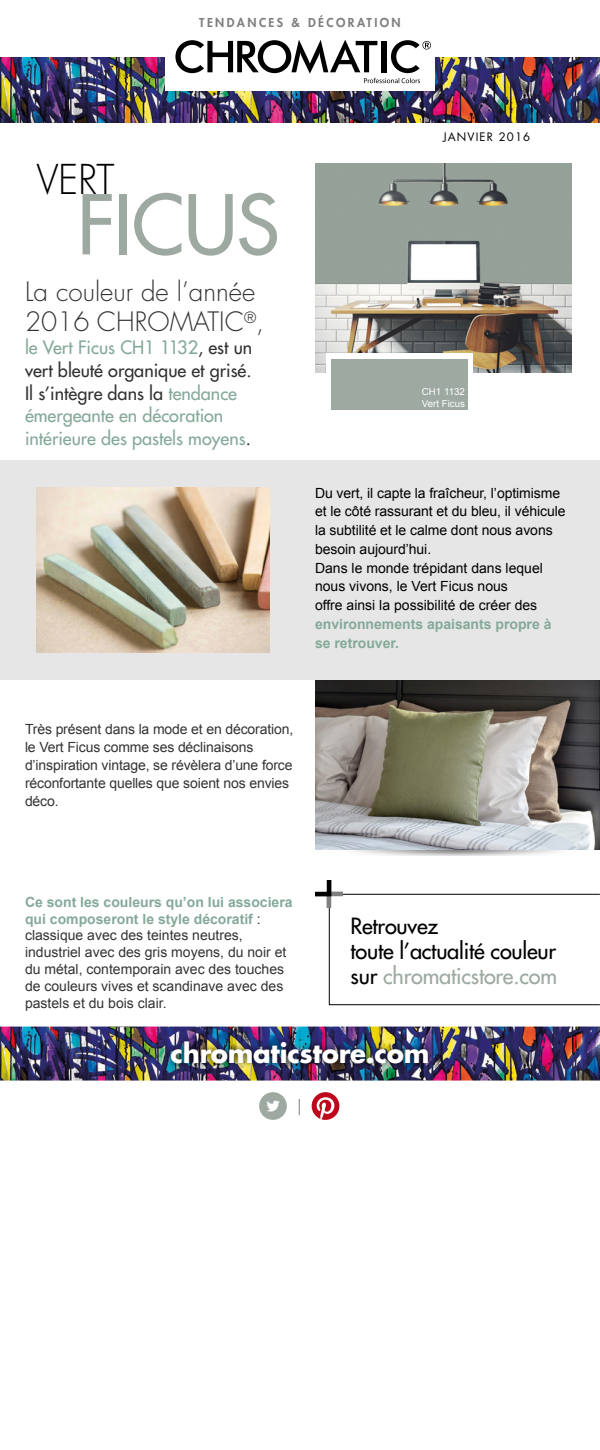
<style>
.page{position:relative;width:600px;height:1450px;background:#fff}
.page>*{position:absolute;margin:0;border:0;box-sizing:border-box;transform-origin:0 0}
.t1{font:500 80px "Futura Std";letter-spacing:-.01em;color:#9da9a1}
.t2{font:300 40px "Futura Std";color:#000}
.t3{font:300 26px/30px "Futura Std";color:#333}
.t4{font:700 26px "Futura Std";letter-spacing:-.01em;color:#fff}
.t5{font:500 21.8px/25.4px "Futura Std";letter-spacing:-.01em;color:#000}
.t6{font:500 18px/22.8px "Futura Std";color:#85a999}
.t7{font:14px/16.8px "Arial";color:#333}
.t8{font:14px/18.7px "Arial";letter-spacing:-.005em;color:#000}
.t9{font:700 14px/18.7px "Arial";color:#85a999}
.t10{font:800 12px "Futura Std";letter-spacing:.2em;color:#808080}
.t11{font:11.4px "Futura Std";letter-spacing:.1em;color:#000}
.t12{font:9.7px/11.7px "Arial";color:#fff}
.s1{color:#333}
.s2{font-weight:700;color:#85a999}
.s3{color:#9da9a1}
</style>
<div class="page">
<img style="left:315px;top:680px;width:285px;height:170px">
<div style="left:0;top:460px;width:600px;height:220px;background:#e6e6e6"></div>
<img style="left:0;top:1027px;width:600px;height:54px">
<img style="left:165px;top:1035px;width:269px;height:34px">
<svg style="left:310px;top:1091px;width:31px;height:30px"></svg>
<svg style="left:312px;top:1092px;width:27px;height:28px"></svg>
<div style="left:259px;top:1092px;width:28px;height:28px;background:#9da9a1;border-radius:50%"></div>
<img style="left:266px;top:1100px;width:14px;height:12px">
<svg style="left:299px;top:1099px;width:1px;height:16px"></svg>
<div style="left:329px;top:894px;width:271px;height:111px;border:1px solid #000"></div>
<img style="left:36px;top:488px;width:234px;height:164px">
<img style="left:0;top:57px;width:600px;height:66px">
<div style="left:165px;top:55px;width:270px;height:36px;background:#fff"></div>
<svg style="left:175px;top:40px;width:256px;height:43px"></svg>
<div style="left:381px;top:41px;width:5px;height:31px;background:#000"></div>
<svg style="left:315px;top:880px;width:33px;height:33px"></svg>
<img style="left:315px;top:163px;width:257px;height:210px">
<div style="left:326px;top:353px;width:147px;height:62px;background:#fff"></div>
<div style="left:331px;top:359px;width:137px;height:50px;background:#9da9a1"></div>
<p class="t10" style="left:199px;top:15px;width:203px">TENDANCES &amp; DÉCORATION</p>
<h2 class="t2" style="left:36px;top:156px;width:79px">VERT</h2>
<h1 class="t1" style="left:77px;top:175px;width:204px">FICUS</h1>
<h3 class="t3" style="left:25px;top:278px;width:241px">La couleur de l’année<br>2016 CHROMATIC<sup>®</sup>,</h3>
<p class="t6" style="left:25px;top:336px;width:229px">le Vert Ficus CH1 1132<span class="s1">, est un vert bleuté organique et grisé.<br>Il s’intègre dans la</span> tendance émergeante en décoration intérieure des pastels moyens<span class="s1">.</span></p>
<p class="t11" style="left:443px;top:130px;width:89px">JANVIER 2016</p>
<p class="t12" style="left:422px;top:386px;width:45px">CH1 1132<br>Vert Ficus</p>
<p class="t8" style="left:315px;top:484px;width:252px">Du vert, il capte la fraîcheur, l’optimisme et le côté rassurant et du bleu, il véhicule la subtilité et le calme dont nous avons besoin aujourd’hui.<br>Dans le monde trépidant dans lequel nous vivons, le Vert Ficus nous<br>offre ainsi la possibilité de créer des</p>
<p class="t9" style="left:315px;top:615px;width:238px">environnements apaisants propre à se retrouver.</p>
<p class="t7" style="left:25px;top:720px;width:270px;line-height:18px">Très présent dans la mode et en décoration, le Vert Ficus comme ses déclinaisons d’inspiration vintage, se révèlera d’une force réconfortante quelles que soient nos envies déco.</p>
<p class="t7" style="left:25px;top:894px;width:269px"><span class="s2">Ce sont les couleurs qu’on lui associera qui composeront le style décoratif</span> : classique avec des teintes neutres, industriel avec des gris moyens, du noir et du métal, contemporain avec des touches de couleurs vives et scandinave avec des pastels et du bois clair.</p>
<h3 class="t5" style="left:351px;top:913px;width:208px">Retrouvez<br>toute l’actualité couleur sur <span class="s3">chromaticstore.com</span></h3>
<h3 class="t4" style="left:170px;top:1036px;width:261px">chromaticstore.com</h3>
</div>
